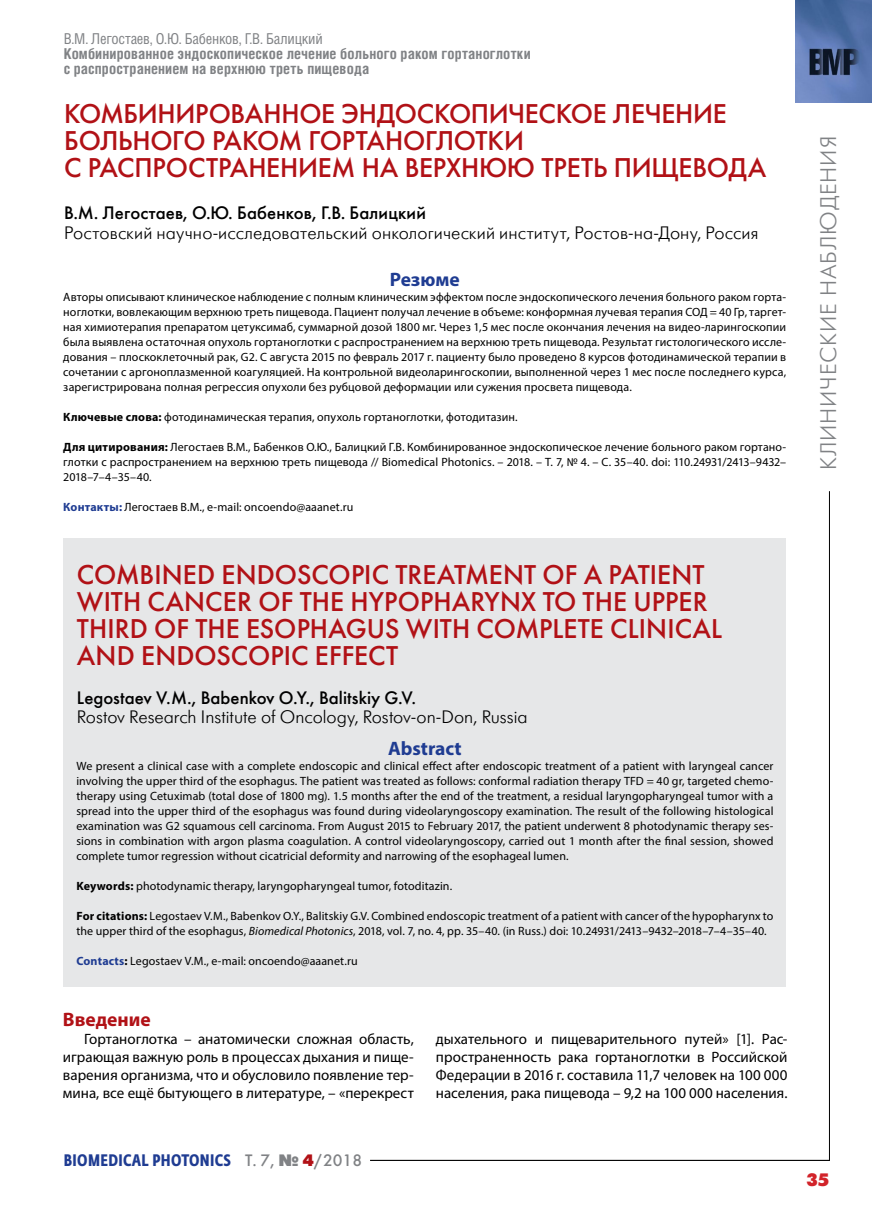
<style>
.page{position:relative;width:872px;height:1212px;background:#fff}
.page>*{position:absolute;margin:0;border:0;box-sizing:border-box;transform-origin:0 0}
.t1{font:27px/27px "Futuris C";letter-spacing:-.005em;color:#b11116}
.t2{font:22.5px "Futuris Light C";letter-spacing:.04em;color:#808285}
.t3{font:700 19.5px "Myriad Pro";letter-spacing:-.005em;color:#1f3c92}
.t4{font:700 19.5px "Myriad Pro";color:#b11116}
.t5{font:18px "Futuris Light C";letter-spacing:.005em;color:#000}
.t6{font:18px "Futuris C";letter-spacing:.005em;color:#000}
.t7{font:18px "Futuris XC";color:#d2232a;scale:.95 1}
.t8{font:700 16.5px "Fedra Sans Cond Pro";letter-spacing:.02em;color:#1f3c92}
.t9{font:15px/18px "Myriad Pro";color:#000;text-align:justify}
.t10{font:700 15px/15px "Helios Cond";letter-spacing:.01em;color:#808285}
.t11{font:15px "Helios Cond";letter-spacing:-.015em;color:#808285}
.t12{font:12px/15px "Myriad Pro";letter-spacing:.01em;color:#000;text-align:justify}
.s1{font-weight:700}
.s2{font-weight:700;color:#1f3c92}
.s3{font-style:italic}
.s4{font-family:"Futuris C";font-weight:400;color:#808285}
.s5{font-family:"Futuris XC";font-weight:400;color:#808285}
.s6{font-family:"Futuris XC";font-weight:400;color:#b11116}
</style>
<div class="page">
<hr style="left:370px;top:1160px;width:459px;height:1px;background:#000">
<hr style="left:829px;top:491px;width:1px;height:670px;background:#000">
<img style="left:796px;top:0;width:76px;height:102px">
<div style="left:63px;top:538px;width:722px;height:448px;background:#e6e7e8"></div>
<p class="t11" style="left:64px;top:30px;width:260px">В.М. Легостаев, О.Ю. Бабенков, Г.В. Балицкий</p>
<p class="t10" style="left:64px;top:46px;width:468px">Комбинированное эндоскопическое лечение больного раком гортаноглотки с распространением на верхнюю треть пищевода</p>
<h1 class="t1" style="left:64px;top:101px;width:664px">КОМБИНИРОВАННОЕ ЭНДОСКОПИЧЕСКОЕ ЛЕЧЕНИЕ<br>БОЛЬНОГО РАКОМ ГОРТАНОГЛОТКИ<br>С РАСПРОСТРАНЕНИЕМ НА ВЕРХНЮЮ</h1>
<h1 class="t1" style="left:541px;top:155px;width:226px">ТРЕТЬ ПИЩЕВОДА</h1>
<h3 class="t6" style="left:64px;top:202px;width:363px">В.М. Легостаев, О.Ю. Бабенков, Г.В. Балицкий</h3>
<h3 class="t5" style="left:64px;top:224px;width:696px">Ростовский научно-исследовательский онкологический институт, Ростов-на-Дону, Россия</h3>
<h3 class="t3" style="left:390px;top:266px;width:72px">Резюме</h3>
<p class="t12" style="left:63px;top:289px;width:724px">Авторы описывают клиническое наблюдение с полным клиническим эффектом после эндоскопического лечения больного раком горта‑ ноглотки, вовлекающим верхнюю треть пищевода. Пациент получал лечение в объеме: конформная лучевая терапия СОД = 40 Гр, таргет‑ ная химиотерапия препаратом цетуксимаб, суммарной дозой 1800 мг. Через 1,5 мес после окончания лечения на видео-ларингоскопии была выявлена остаточная опухоль гортаноглотки с распространением на верхнюю треть пищевода. Результат гистологического иссле‑ дования – плоскоклеточный рак, G2. С августа 2015 по февраль 2017 г. пациенту было проведено 8 курсов фотодинамической терапии в сочетании с аргоноплазменной коагуляцией. На контрольной видеоларингоскопии, выполненной через 1 мес после последнего курса, зарегистрирована полная регрессия опухоли без рубцовой деформации или сужения просвета пищевода.</p>
<p class="t12" style="left:63px;top:409px;width:456px"><span class="s1">Ключевые слова:</span> фотодинамическая терапия, опухоль гортаноглотки, фотодитазин.</p>
<p class="t12" style="left:63px;top:439px;width:724px"><span class="s1">Для цитирования:</span> Легостаев В.М., Бабенков О.Ю., Балицкий Г.В. Комбинированное эндоскопическое лечение больного раком гортано‑ глотки с распространением на верхнюю треть пищевода // Biomedical Photonics. – 2018. – Т. 7, № 4. – С. 35–40. doi: 110.24931/2413–9432– 2018–7–4–35–40.</p>
<p class="t12" style="left:63px;top:499px;width:291px"><span class="s2">Контакты:</span> Легостаев В.М., e-mail: oncoendo@aaanet.ru</p>
<h1 class="t1" style="left:77px;top:561px;width:647px">COMBINED ENDOSCOPIC TREATMENT OF A PATIENT WITH CANCER OF THE HYPOPHARYNX TO THE UPPER THIRD OF THE ESOPHAGUS WITH COMPLETE CLINICAL AND ENDOSCOPIC EFFECT</h1>
<h3 class="t6" style="left:77px;top:686px;width:341px">Legostaev V.M., Babenkov O.Y., Balitskiy G.V.</h3>
<h3 class="t5" style="left:77px;top:708px;width:452px">Rostov Research Institute of Oncology, Rostov-on-Don, Russia</h3>
<h3 class="t3" style="left:388px;top:736px;width:75px">Abstract</h3>
<p class="t12" style="left:76px;top:758px;width:698px">We present a clinical case with a complete endoscopic and clinical effect after endoscopic treatment of a patient with laryngeal cancer involving the upper third of the esophagus. The patient was treated as follows: conformal radiation therapy TFD = 40 gr, targeted chemo‑ therapy using Cetuximab (total dose of 1800 mg). 1.5 months after the end of the treatment, a residual laryngopharyngeal tumor with a spread into the upper third of the esophagus was found during videolaryngoscopy examination. The result of the following histological examination was G2 squamous cell carcinoma. From August 2015 to February 2017, the patient underwent 8 photodynamic therapy ses‑ sions in combination with argon plasma coagulation. A control videolaryngoscopy, carried out 1 month after the final session, showed complete tumor regression without cicatricial deformity and narrowing of the esophageal lumen.</p>
<p class="t12" style="left:76px;top:878px;width:377px"><span class="s1">Keywords:</span> photodynamic therapy, laryngopharyngeal tumor, fotoditazin.</p>
<p class="t12" style="left:76px;top:908px;width:698px"><span class="s1">For citations:</span> Legostaev V.M., Babenkov O.Y., Balitskiy G.V. Combined endoscopic treatment of a patient with cancer of the hypopharynx to the upper third of the esophagus, <span class="s3">Biomedical Photonics</span>, 2018, vol. 7, no. 4, pp. 35–40. (in Russ.) doi: 10.24931/2413–9432–2018–7–4–35–40.</p>
<p class="t12" style="left:76px;top:953px;width:283px"><span class="s2">Contacts</span><span class="s1">:</span> Legostaev V.M., e-mail: oncoendo@aaanet.ru</p>
<h3 class="t4" style="left:63px;top:1007px;width:89px">Введение</h3>
<p class="t9" style="left:63px;top:1030px;width:352px;text-indent:21px">Гортаноглотка – анатомически сложная область, играющая важную роль в процессах дыхания и пище‑ варения организма, что и обусловило появление тер‑ мина, все ещё бытующего в литературе, – «перекрест</p>
<p class="t9" style="left:436px;top:1029px;width:353px">дыхательного и пищеварительного путей» [1]. Рас‑ пространенность рака гортаноглотки в Российской Федерации в 2016 г. составила 11,7 человек на 100 000 населения, рака пищевода – 9,2 на 100 000 населения.</p>
<h2 class="t2" style="left:817px;top:470px;width:335px;rotate:-90deg">КЛИНИЧЕСКИЕ НАБЛЮДЕНИЯ</h2>
<h3 class="t8" style="left:64px;top:1150px;width:300px">BIOMEDICAL PHOTONICS <span class="s4">Т. 7,</span> <span class="s5">№</span> <span class="s6">4</span><span class="s4">/2018</span></h3>
<h3 class="t7" style="left:806px;top:1170px;width:26px">35</h3>
</div>
